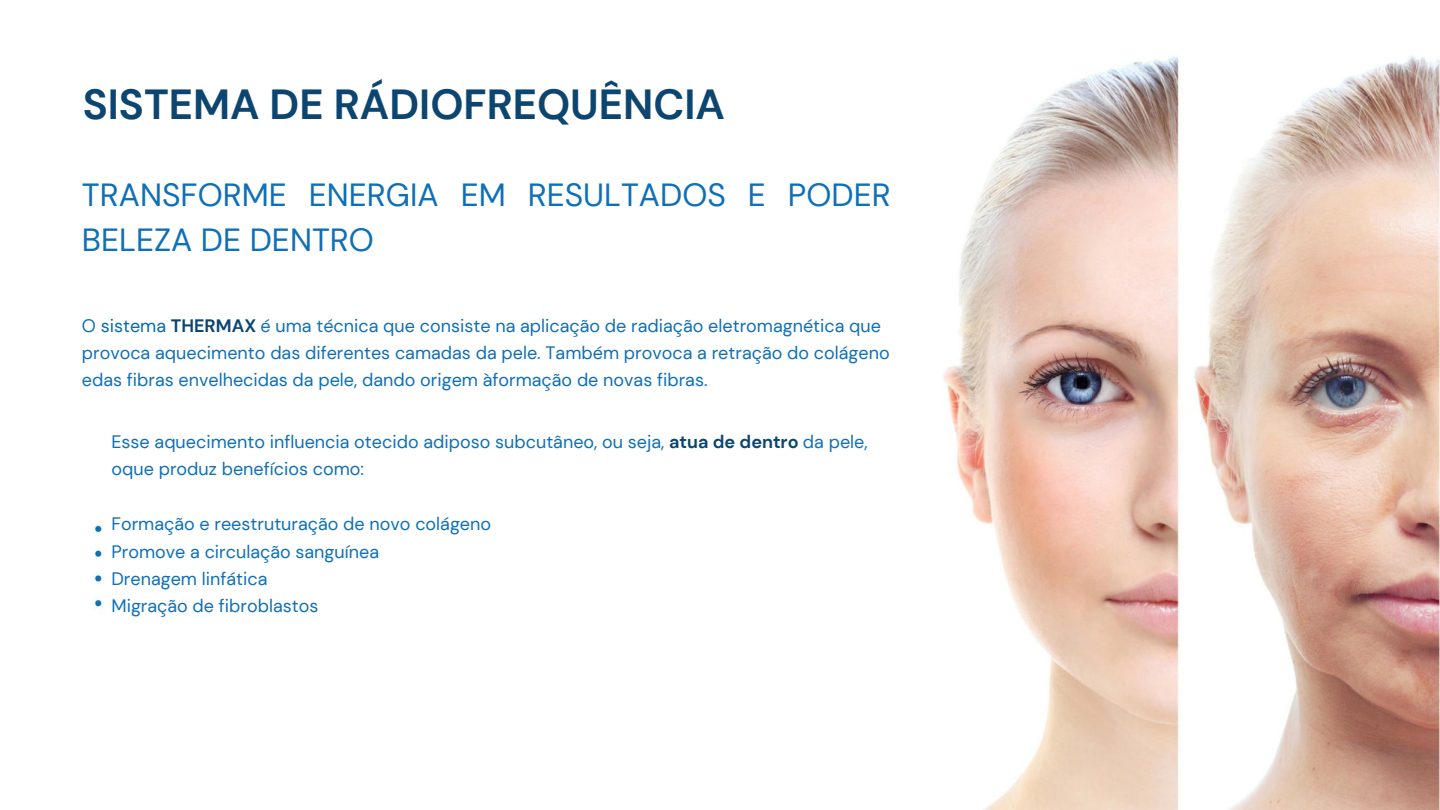
<style>
.page{position:relative;width:1440px;height:810px;background:#fff}
.page>*{position:absolute;margin:0;border:0;box-sizing:border-box;transform-origin:0 0}
.t1{font:700 42px "DM Sans";color:#0c4570}
.t2{font:32px/45px "DM Sans";color:#0f6fb7}
.t3{font:18px/27px "DM Sans";color:#0f6fb7}
.s1{color:#006bb1}
.s2{font-weight:700;color:#0c4570}
</style>
<div class="page">
<img style="left:94px;top:55px;width:1346px;height:755px">
<h1 class="t1" style="left:83px;top:78px;width:644px">SISTEMA DE RÁDIOFREQUÊNCIA</h1>
<h2 class="t2" style="left:82px;top:172px;width:810px">TRANSFORME ENERGIA EM RESULTADOS E PODER<br>BELEZA DE DENTRO</h2>
<p class="t3" style="left:82px;top:312px;width:809px">O <span class="s1">sistema</span> <span class="s2">THERMAX</span> é uma técnica que consiste na aplicação de radiação eletromagnética que provoca aquecimento das diferentes camadas da pele. Também provoca a retração do colágeno edas fibras envelhecidas da pele, dando origem àformação de novas fibras.</p>
<p class="t3" style="left:111px;top:429px;width:758px">Esse aquecimento influencia otecido adiposo subcutâneo, ou seja, <span class="s2">atua de dentro</span> da pele, oque produz benefícios como:</p>
<p class="t3" style="left:111px;top:510px;width:381px">Formação e reestruturação de novo colágeno</p>
<p class="t3" style="left:111px;top:538px;width:269px">Promove a circulação sanguínea</p>
<p class="t3" style="left:111px;top:565px;width:157px">Drenagem linfática</p>
<p class="t3" style="left:111px;top:592px;width:208px">Migração de fibroblastos</p>
</div>
